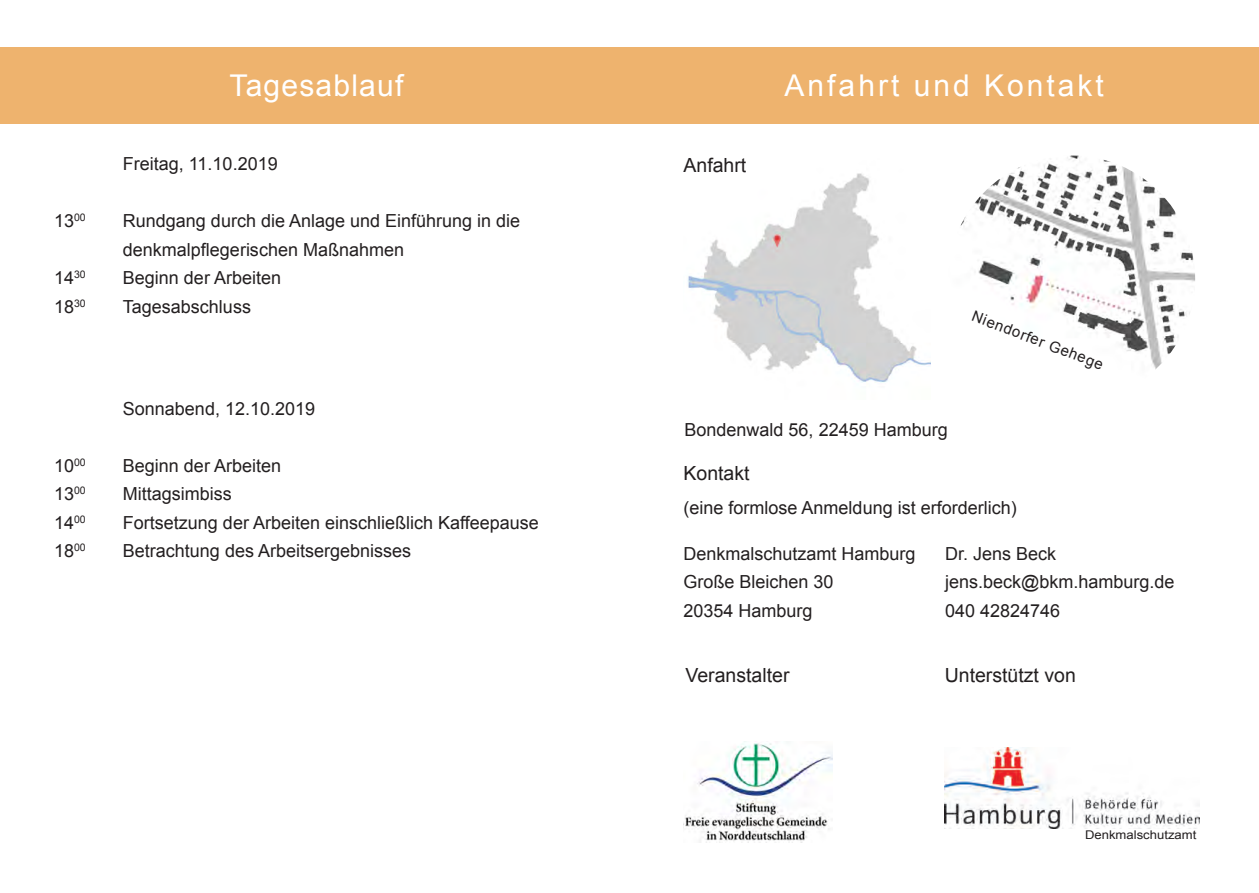
<style>
.page{position:relative;width:1259px;height:893px;background:#fff}
.page>*{position:absolute;margin:0;border:0;box-sizing:border-box;transform-origin:0 0}
.t1{font:30px "Arial";letter-spacing:.1em;color:#fff}
.t2{font:30px "Arial";letter-spacing:.04em;color:#fff}
.t3{font:19.5px "Arial";color:#231f20}
.t4{font:18px/28.5px "Arial";color:#231f20}
.t5{font:15px "Arial";color:#231f20}
.t6{font:12px "Arial";color:#231f20;scale:1.09 1}
</style>
<div class="page">
<div style="left:0;top:47px;width:1259px;height:76px;background:#eeb36e"></div>
<img style="left:687px;top:173px;width:243px;height:210px">
<img style="left:948px;top:156px;width:247px;height:246px;border-radius:123px">
<img style="left:944px;top:748px;width:256px;height:81px">
<img style="left:683px;top:743px;width:149px;height:99px">
<p class="t4" style="left:54px;top:207px;width:33px">13<sup>00</sup></p>
<p class="t4" style="left:54px;top:264px;width:33px">14<sup>30</sup></p>
<p class="t4" style="left:54px;top:293px;width:33px">18<sup>30</sup></p>
<p class="t4" style="left:54px;top:452px;width:33px">10<sup>00</sup></p>
<p class="t4" style="left:54px;top:480px;width:33px">13<sup>00</sup></p>
<p class="t4" style="left:54px;top:509px;width:33px">14<sup>00</sup></p>
<p class="t4" style="left:54px;top:537px;width:33px">18<sup>00</sup></p>
<p class="t2" style="left:229px;top:66px;width:175px">Tagesablauf</p>
<p class="t4" style="left:123px;top:150px;width:156px">Freitag, 11.10.2019</p>
<p class="t4" style="left:123px;top:207px;width:399px">Rundgang durch die Anlage und Einführung in die denkmalpflegerischen Maßnahmen</p>
<p class="t4" style="left:123px;top:264px;width:160px">Beginn der Arbeiten</p>
<p class="t4" style="left:123px;top:293px;width:130px">Tagesabschluss</p>
<p class="t4" style="left:123px;top:395px;width:194px">Sonnabend, 12.10.2019</p>
<p class="t4" style="left:123px;top:452px;width:160px">Beginn der Arbeiten</p>
<p class="t4" style="left:123px;top:480px;width:111px">Mittagsimbiss</p>
<p class="t4" style="left:123px;top:509px;width:417px">Fortsetzung der Arbeiten einschließlich Kaffeepause</p>
<p class="t4" style="left:123px;top:537px;width:290px">Betrachtung des Arbeitsergebnisses</p>
<p class="t3" style="left:683px;top:152px;width:64px">Anfahrt</p>
<p class="t1" style="left:784px;top:66px;width:321px">Anfahrt und Kontakt</p>
<p class="t5" style="left:976px;top:306px;width:141px;rotate:21deg">Niendorfer Gehege</p>
<p class="t4" style="left:684px;top:416px;width:265px">Bondenwald 56, 22459 Hamburg</p>
<p class="t3" style="left:683px;top:460px;width:68px">Kontakt</p>
<p class="t4" style="left:683px;top:493px;width:335px">(eine formlose Anmeldung ist erforderlich)</p>
<p class="t4" style="left:683px;top:539px;width:234px">Denkmalschutzamt Hamburg</p>
<p class="t4" style="left:683px;top:568px;width:152px">Große Bleichen 30</p>
<p class="t4" style="left:683px;top:596px;width:131px">20354 Hamburg</p>
<p class="t4" style="left:945px;top:539px;width:113px">Dr. Jens Beck</p>
<p class="t4" style="left:945px;top:568px;width:231px">jens.beck@bkm.hamburg.de</p>
<p class="t4" style="left:945px;top:596px;width:117px">040 42824746</p>
<p class="t3" style="left:685px;top:662px;width:106px">Veranstalter</p>
<p class="t3" style="left:944px;top:662px;width:133px">Unterstützt von</p>
<p class="t6" style="left:1085px;top:827px;width:104px">Denkmalschutzamt</p>
</div>
